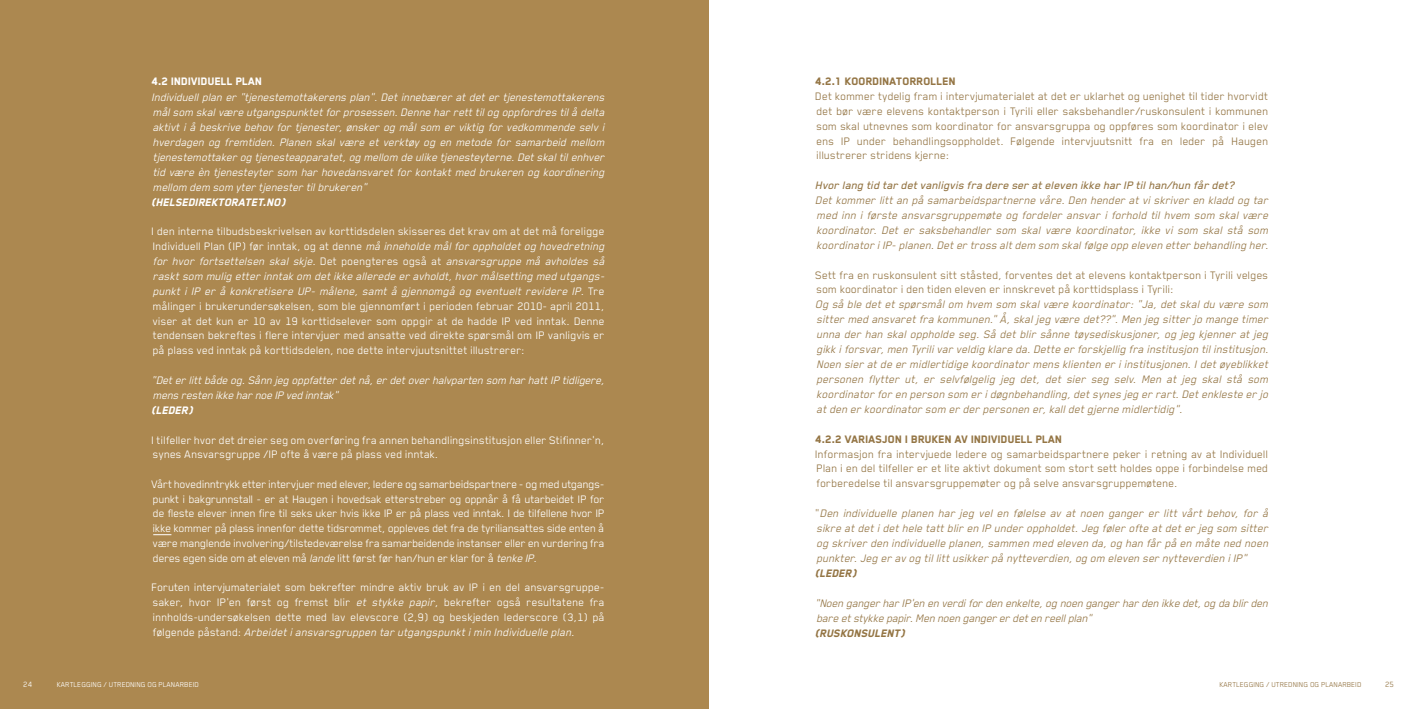
<style>
.page{position:relative;width:1418px;height:709px;background:#fff}
.page>*{position:absolute;margin:0;border:0;box-sizing:border-box;transform-origin:0 0}
.t1{font:12.5px/14.9px "Blender Pro";color:#fff}
.t2{font:italic 12.5px/15px "Blender Pro";color:#947544;text-align:justify}
.t3{font:12.5px/14.8px "Blender Pro";color:#947544;text-align:justify}
.t4{font:italic 12.5px/15px "Blender Pro";letter-spacing:-.01em;color:#fff;text-align:justify}
.t5{font:italic 500 12.5px "Blender Pro";color:#947544}
.t6{font:800 12.5px "Blender Pro";color:#947544}
.t7{font:italic 800 12.5px "Blender Pro";color:#fff}
.t8{font:italic 800 12.5px "Blender Pro";color:#947544}
.t9{font:800 12.5px "Blender Pro";color:#fff}
.t10{font:8.75px "Blender Pro";color:#fff}
.t11{font:8.75px "Blender Pro";color:#947544}
.t12{font:8.12px "Blender Pro";color:#fff}
.t13{font:8.12px "Blender Pro";color:#947544}
.s1{font-style:italic}
.s2{font-style:normal}
</style>
<div class="page">
<div style="left:0;top:0;width:709px;height:709px;background:#ac8850"></div>
<svg style="left:153px;top:534px;width:18px;height:1px"></svg>
<p class="t9" style="left:152px;top:75px;width:112px">4.2 INDIVIDUELL PLAN</p>
<p class="t4" style="left:152px;top:89px;width:457px">Individuellplan er“tjenestemottakerens plan”.Detinnebæreratdetertjenestemottakerens målsom skalvære utgangspunktetforprosessen.Denne harretttilog oppfordres tilå delta aktivt i å beskrive behov for tjenester, ønsker og mål som er viktig for vedkommende selv i hverdagen og fremtiden. Planen skal være et verktøy og en metode for samarbeid mellom tjenestemottakerog tjenesteapparatet,og mellom de ulike tjenesteyterne.Detskaltilenhver tid være èn tjenesteyter som har hovedansvaret for kontakt med brukeren og koordinering mellom dem som ytertjenestertilbrukeren”</p>
<p class="t7" style="left:152px;top:195px;width:138px">(HELSEDIREKTORATET.NO)</p>
<p class="t1" style="left:152px;top:223px;width:457px">I den interne tilbudsbeskrivelsen av korttidsdelen skisseres det krav om at det må foreligge I n d i v i d u e l l P l a n ( I P ) fø r i n n t a k , o g a t d e n n e <span class="s1">må inneholde målfor oppholdetog hovedretning for hvor fortsettelsen skal skje.</span> D e t p o e n g t e r e s o g s å a t <span class="s1">ansvarsgruppe må avholdes så rasktsom mulig etter inntak om detikke allerede er avholdt,hvor målsetting med utgangs&shy;punkt i IP er å konkretisere UP- målene, samt å gjennomgå og eventuelt revidere IP</span>. T r e målinger i brukerundersøkelsen, som ble gjennomført i perioden februar 2010- april 2011, viser at det kun er 10 av 19 korttidselever som oppgir at de hadde IP ved inntak. Denne tendensen bekreftes i flere intervjuer med ansatte ved direkte spørsmål om IP vanligvis er på plass ved inntak på korttidsdelen, noe dette intervjuutsnittet illustrerer:</p>
<p class="t4" style="left:152px;top:372px;width:457px">“Deterlittbåde og.Sånn jeg oppfatterdetnå,erdetoverhalvparten som harhattIP tidligere, mensresten ikke harnoe IP ved inntak”</p>
<p class="t7" style="left:152px;top:403px;width:45px">(LEDER)</p>
<p class="t1" style="left:152px;top:432px;width:454px">I tilfeller hvor det dreier seg om overføring fra annen behandlingsinstitusjon eller Stifinner’n, synes Ansvarsgruppe /IP ofte å være på plass ved inntak.</p>
<p class="t1" style="left:152px;top:476px;width:454px;text-align:justify">Vårt hovedinntrykk etter intervjuer med elever, ledere og samarbeidspartnere - og med utgangs&shy;punkt i bakgrunnstall - er at Haugen i hovedsak etterstreber og oppnår å få utarbeidet IP for de fleste elever innen fire til seks uker hvis ikke IP er på plass ved inntak. I de tilfellene hvor IP ikke kommer på plass innenfor dette tidsrommet, oppleves det fra de tyriliansattes side enten å være manglende involvering/tilstedeværelse fra samarbeidende instanser eller en vurdering fra deres egen side om at eleven må <span class="s1">lande</span> litt først før han/hun er klar for å <span class="s1">tenke IP.</span></p>
<p class="t1" style="left:152px;top:579px;width:454px;text-align:justify">Foruten intervjumaterialet som bekrefter mindre aktiv bruk av IP i en del ansvarsgruppe&shy;saker, hvor IP’en først og fremst blir <span class="s1">et stykke papir</span>, bekrefter også resultatene fra innholds-undersøkelsen dette med lav elevscore (2,9) og beskjeden lederscore (3,1) på fø l g e n d e p å s t a n d : <span class="s1">Arbeidetiansvarsgruppen tar utgangspunktimin Individuelle plan.</span></p>
<p class="t6" style="left:815px;top:75px;width:142px">4.2.1 KOORDINATORROLLEN</p>
<p class="t3" style="left:815px;top:89px;width:454px">Det kommer tydelig fram i intervjumaterialet at det er uklarhet og uenighet til tider hvorvidt det bør være elevens kontaktperson i Tyrili eller saksbehandler/ruskonsulent i kommunen som skal utnevnes som koordinator for ansvarsgruppa og oppføres som koordinator i elev ens IP under behandlingsoppholdet. Følgende intervjuutsnitt fra en leder på Haugen illustrerer stridens kjerne:</p>
<p class="t5" style="left:815px;top:178px;width:423px">Hvor lang tid tar detvanligvis fra dere ser ateleven ikke har IP tilhan/hun får det?</p>
<p class="t2" style="left:815px;top:192px;width:457px">Detkommer littan på samarbeidspartnerne våre.Den hender atviskriver en kladd og tar med inn i første ansvarsgruppemøte og fordeler ansvar i forhold til hvem som skal være koordinator. Det er saksbehandler som skal være koordinator, ikke vi som skal stå som koordinator iIP-planen.Deter tross altdem som skalfølge opp eleven etter behandling her.</p>
<p class="t3" style="left:815px;top:267px;width:454px">Sett fra en ruskonsulent sitt ståsted, forventes det at elevens kontaktperson i Tyrili velges som koordinator i den tiden eleven er innskrevet på korttidsplass i Tyrili:</p>
<p class="t2" style="left:815px;top:296px;width:457px">Og så ble detetspørsmålom hvem som skalvære koordinator:“Ja,detskaldu være som sitter med ansvaretfra kommunen.”Å,skaljeg være det??”.Men jeg sitter jo mange timer unna der han skal oppholde seg. Så det blir sånne tøysediskusjoner, og jeg kjenner at jeg gikk iforsvar,men Tyrilivar veldig klare da.Dette er forskjellig fra institusjon tilinstitusjon.<br>Noen sier atde er midlertidige koordinator mens klienten er iinstitusjonen.Idetøyeblikket personen flytter ut, er selvfølgelig jeg det, det sier seg selv. Men at jeg skal stå som koordinator for en person som er idøgnbehandling,detsynes jeg er rart.Detenkleste er jo atden er koordinator som er der personen er,kalldetgjerne midlertidig”.</p>
<p class="t6" style="left:815px;top:432px;width:248px">4.2.2 VARIASJON I BRUKEN AV INDIVIDUELL PLAN</p>
<p class="t3" style="left:815px;top:446px;width:454px">Informasjon fra intervjuede ledere og samarbeidspartnere peker i retning av at Individuell Plan i en del tilfeller er et lite aktivt dokument som stort sett holdes oppe i forbindelse med forberedelse til ansvarsgruppemøter og på selve ansvarsgruppemøtene.</p>
<p class="t2" style="left:815px;top:505px;width:457px"><span class="s2">“</span> Den individuelle planen har jeg vel en følelse av at noen ganger er litt vårt behov, for å sikre atdetidethele tattblir en IP under oppholdet.Jeg føler ofte atdeter jeg som sitter og skriver den individuelle planen,sammen med eleven da,og han får på en måte ned noen punkter.Jeg er av og tillittusikker på nytteverdien,og om eleven ser nytteverdien iIP”</p>
<p class="t8" style="left:815px;top:566px;width:45px">(LEDER)</p>
<p class="t2" style="left:815px;top:595px;width:457px">“Noen gangerharIP’en en verdiforden enkelte,og noen gangerharden ikke det,og dablirden bare etstykke papir.Men noen gangererdeten reellplan”</p>
<p class="t8" style="left:815px;top:626px;width:94px">(RUSKONSULENT)</p>
<p class="t10" style="left:24px;top:679px;width:10px">24</p>
<p class="t12" style="left:57px;top:679px;width:144px">KARTLEGGING / uTREDNING OG PLANARBEID</p>
<p class="t13" style="left:1219px;top:679px;width:144px">KARTLEGGING / uTREDNING OG PLANARBEID</p>
<p class="t11" style="left:1385px;top:679px;width:10px">25</p>
</div>
